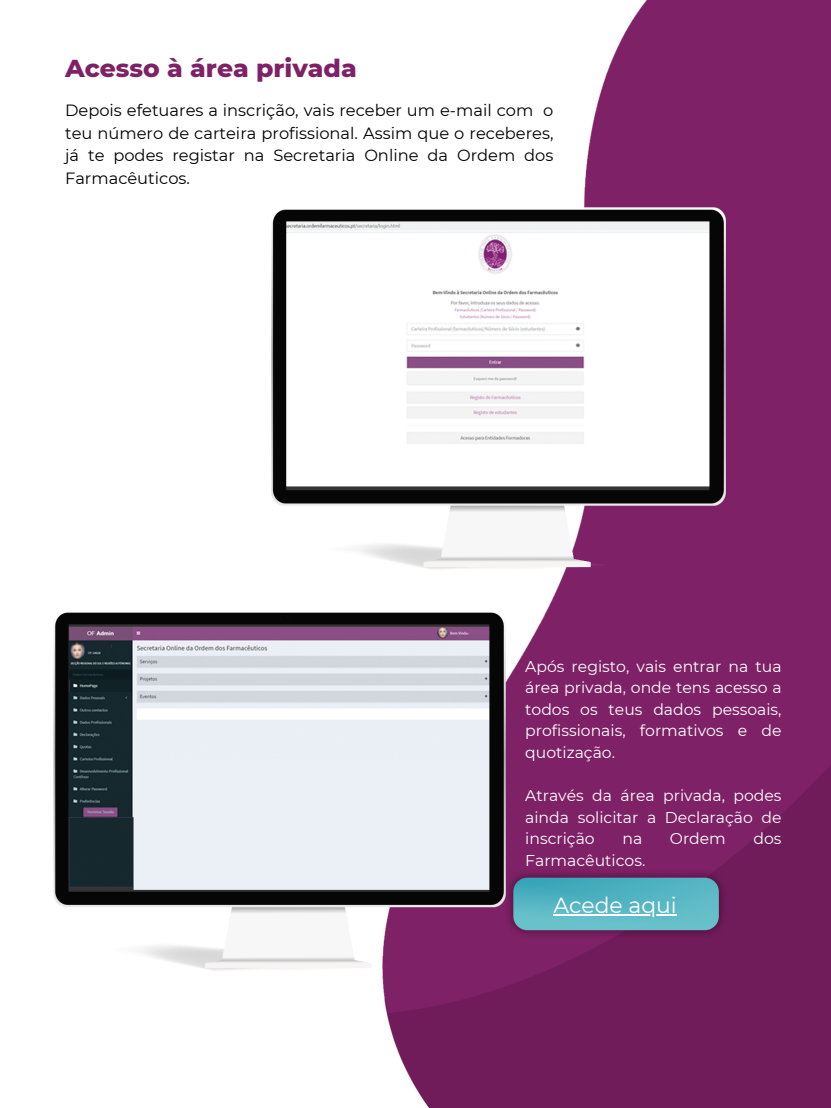
<style>
.page{position:relative;width:831px;height:1108px;background:#fff}
.page>*{position:absolute;margin:0;border:0;box-sizing:border-box;transform-origin:0 0}
.t1{font:800 25px "Montserrat";color:#7e2166}
.t2{font:21.88px "Montserrat";color:#fff}
.t3{font:16.25px/22.5px "Montserrat";color:#000;text-align:justify}
.t4{font:15.62px/21.6px "Montserrat";color:#fff;text-align:justify}
</style>
<div class="page">
<img style="left:53px;top:0;width:777px;height:1107px">
<img style="left:323px;top:0;width:300px;height:7px">
<hr style="left:553px;top:914px;width:123px;height:1px;background:#fff">
<h1 class="t1" style="left:65px;top:52px;width:293px">Acesso à área privada</h1>
<p class="t3" style="left:65px;top:99px;width:489px">Depois efetuares a inscrição, vais receber um e-mail com o teu número de carteira profissional. Assim que o receberes, já te podes registar na Secretaria Online da Ordem dos Farmacêuticos.</p>
<p class="t4" style="left:525px;top:655px;width:258px">Após registo, vais entrar na tua área privada, onde tens acesso a todos os teus dados pessoais, profissionais, formativos e de quotização.</p>
<p class="t4" style="left:525px;top:784px;width:258px">Através da área privada, podes ainda solicitar a Declaração de inscrição</p>
<p class="t4" style="left:622px;top:827px;width:21px">na</p>
<p class="t4" style="left:669px;top:827px;width:57px">Ordem</p>
<p class="t4" style="left:753px;top:827px;width:30px">dos</p>
<p class="t4" style="left:525px;top:849px;width:121px">Farmacêuticos.</p>
<h2 class="t2" style="left:553px;top:891px;width:125px">Acede aqui</h2>
</div>
